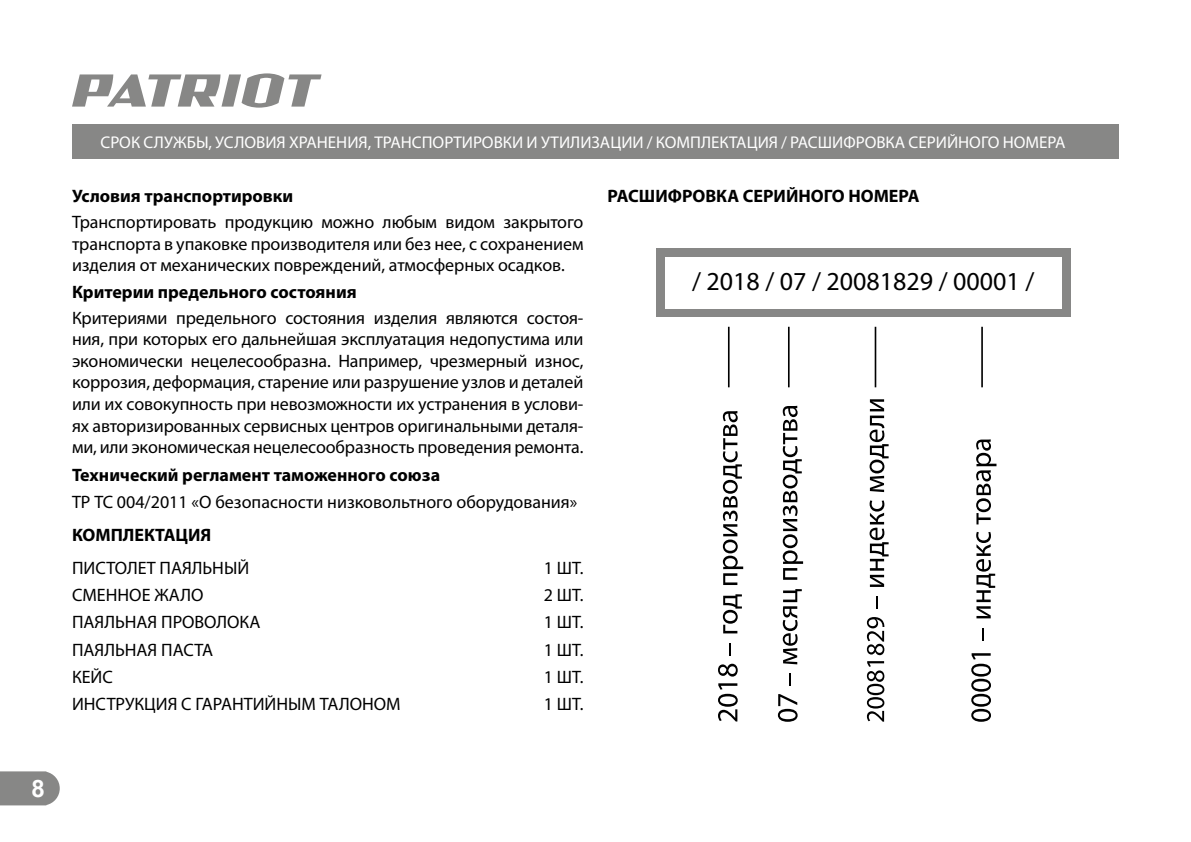
<style>
.page{position:relative;width:1191px;height:842px;background:#fff}
.page>*{position:absolute;margin:0;border:0;box-sizing:border-box;transform-origin:0 0}
.t1{font:26px "Myriad Pro";color:#000}
.t2{font:700 24px "Arial";color:#fff}
.t3{font:18px/21.6px "Myriad Pro";color:#000;text-align:justify}
.t4{font:700 18px "Myriad Pro";color:#000}
.t5{font:17px "Myriad Pro";color:#fff}
</style>
<div class="page">
<svg style="left:0;top:771px;width:60px;height:34px;background:#8f8f8e"></svg>
<svg style="left:72px;top:73px;width:249px;height:35px"></svg>
<div style="left:72px;top:124px;width:1047px;height:34px;background:#878786"></div>
<svg style="left:718px;top:683px;width:19px;height:38px"></svg>
<svg style="left:718px;top:664px;width:19px;height:13px"></svg>
<svg style="left:729px;top:643px;width:2px;height:12px"></svg>
<svg style="left:723px;top:594px;width:19px;height:39px"></svg>
<svg style="left:723px;top:411px;width:20px;height:174px"></svg>
<svg style="left:778px;top:694px;width:19px;height:28px"></svg>
<svg style="left:789px;top:673px;width:1px;height:13px"></svg>
<svg style="left:782px;top:589px;width:20px;height:75px"></svg>
<svg style="left:782px;top:406px;width:21px;height:174px"></svg>
<svg style="left:867px;top:661px;width:17px;height:61px"></svg>
<svg style="left:867px;top:617px;width:17px;height:38px"></svg>
<svg style="left:876px;top:596px;width:1px;height:13px"></svg>
<svg style="left:869px;top:500px;width:19px;height:87px"></svg>
<svg style="left:869px;top:399px;width:19px;height:93px"></svg>
<svg style="left:971px;top:653px;width:20px;height:69px"></svg>
<svg style="left:982px;top:628px;width:2px;height:12px"></svg>
<svg style="left:976px;top:532px;width:19px;height:86px"></svg>
<svg style="left:976px;top:439px;width:20px;height:85px"></svg>
<hr style="left:728px;top:327px;width:1px;height:60px;background:#000">
<hr style="left:788px;top:327px;width:1px;height:60px;background:#000">
<hr style="left:874px;top:327px;width:2px;height:60px;background:#000">
<hr style="left:981px;top:327px;width:2px;height:60px;background:#000">
<div style="left:656px;top:249px;width:414px;height:68px;background:#878786"></div>
<div style="left:664px;top:257px;width:397px;height:51px;background:#fff"></div>
<h2 class="t2" style="left:31px;top:775px;width:15px">8</h2>
<p class="t5" style="left:101px;top:134px;width:966px">СРОК СЛУЖБЫ, УСЛОВИЯ ХРАНЕНИЯ, ТРАНСПОРТИРОВКИ И УТИЛИЗАЦИИ / КОМПЛЕКТАЦИЯ / РАСШИФРОВКА СЕРИЙНОГО НОМЕРА</p>
<p class="t4" style="left:72px;top:187px;width:223px">Условия транспортировки</p>
<p class="t3" style="left:72px;top:212px;width:513px">Транспортировать продукцию можно любым видом закрытого транспорта в упаковке производителя или без нее, с сохранением изделия от механических повреждений, атмосферных осадков.</p>
<p class="t4" style="left:72px;top:283px;width:286px">Критерии предельного состояния</p>
<p class="t3" style="left:72px;top:307px;width:513px">Критериями предельного состояния изделия являются состоя&shy;ния, при которых его дальнейшая эксплуатация недопустима или экономически нецелесообразна. Например, чрезмерный износ, коррозия, деформация, старение или разрушение узлов и деталей или их совокупность при невозможности их устранения в услови&shy;ях авторизированных сервисных центров оригинальными деталя&shy;ми, или экономическая нецелесообразность проведения ремонта.</p>
<p class="t4" style="left:72px;top:466px;width:370px">Технический регламент таможенного союза</p>
<p class="t3" style="left:72px;top:492px;width:507px">ТР ТС 004/2011 «О безопасности низковольтного оборудования»</p>
<p class="t4" style="left:72px;top:526px;width:141px">КОМПЛЕКТАЦИЯ</p>
<p class="t3" style="left:72px;top:557px;width:179px">ПИСТОЛЕТ ПАЯЛЬНЫЙ</p>
<p class="t3" style="left:544px;top:557px;width:41px">1 ШТ.</p>
<p class="t3" style="left:72px;top:585px;width:133px">СМЕННОЕ ЖАЛО</p>
<p class="t3" style="left:544px;top:585px;width:41px">2 ШТ.</p>
<p class="t3" style="left:72px;top:612px;width:190px">ПАЯЛЬНАЯ ПРОВОЛОКА</p>
<p class="t3" style="left:544px;top:612px;width:41px">1 ШТ.</p>
<p class="t3" style="left:72px;top:639px;width:142px">ПАЯЛЬНАЯ ПАСТА</p>
<p class="t3" style="left:544px;top:639px;width:41px">1 ШТ.</p>
<p class="t3" style="left:72px;top:667px;width:42px">КЕЙС</p>
<p class="t3" style="left:544px;top:667px;width:41px">1 ШТ.</p>
<p class="t3" style="left:72px;top:694px;width:330px">ИНСТРУКЦИЯ С ГАРАНТИЙНЫМ ТАЛОНОМ</p>
<p class="t3" style="left:544px;top:694px;width:41px">1 ШТ.</p>
<p class="t4" style="left:607px;top:187px;width:314px">РАСШИФРОВКА СЕРИЙНОГО НОМЕРА</p>
<h1 class="t1" style="left:692px;top:269px;width:344px">/ 2018 / 07 / 20081829 / 00001 /</h1>
</div>
